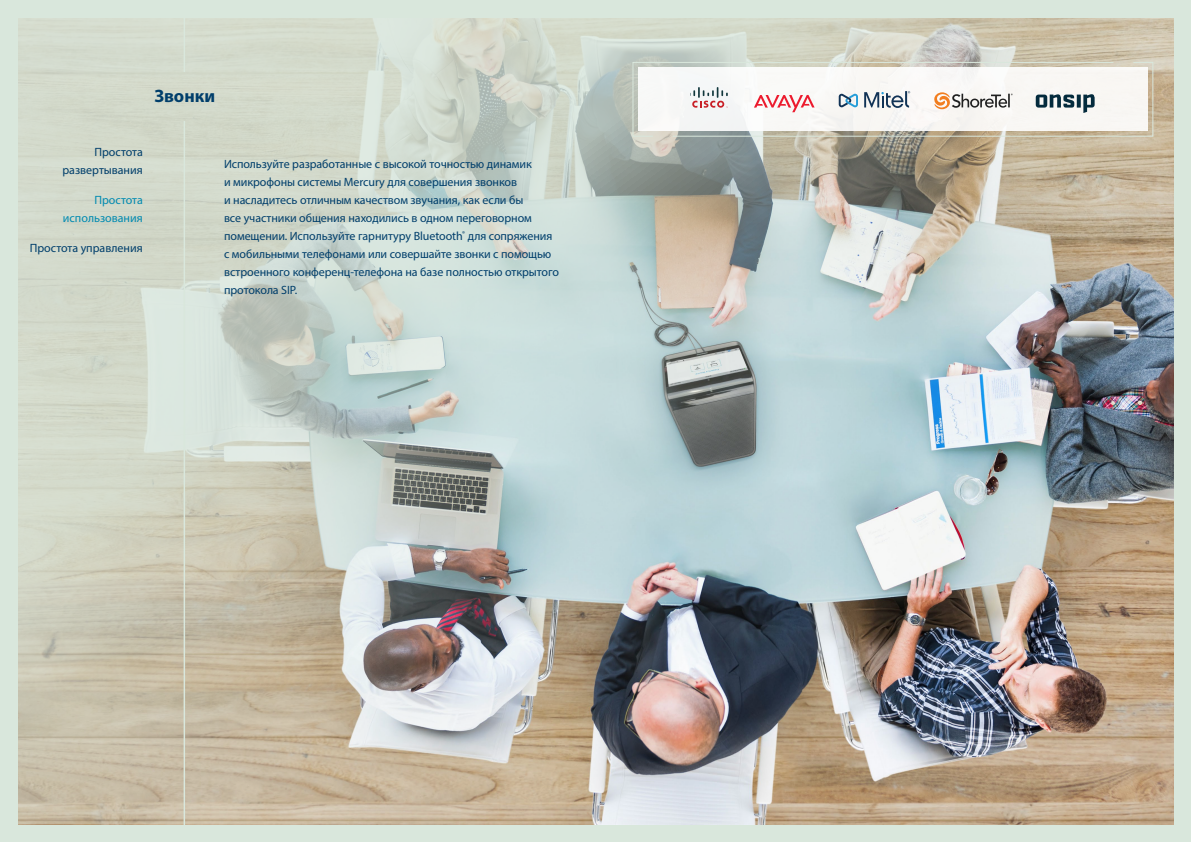
<style>
.page{position:relative;width:1191px;height:842px;background:#d9e7dc}
.page>*{position:absolute;margin:0;border:0;box-sizing:border-box;transform-origin:0 0}
.t1{font:700 18px "Myriad Pro";color:#003e6b}
.t2{font:12px/18px "Myriad Pro";letter-spacing:-.005em;color:#003e6b;text-align:right}
.t3{font:12px/18px "Myriad Pro";color:#008ab1;text-align:right}
</style>
<div class="page">
<img style="left:18px;top:17px;width:1161px;height:806px">
<hr style="left:184px;top:121px;width:1px;height:712px;background:#d9e7dc">
<hr style="left:184px;top:7px;width:1px;height:65px;background:#d9e7dc">
<svg style="left:632px;top:61px;width:521px;height:76px"></svg>
<h1 class="t1" style="left:154px;top:84px;width:62px">Звонки</h1>
<p class="t2" style="left:62px;top:143px;width:82px">Простота развертывания</p>
<p class="t3" style="left:63px;top:191px;width:81px">Простота использования</p>
<p class="t2" style="left:30px;top:239px;width:115px">Простота управления</p>
<p class="t2" style="left:224px;top:155px;width:336px;text-align:left">Используйте разработанные с высокой точностью динамик<br>и микрофоны системы Mercury для совершения звонков<br>и насладитесь отличным качеством звучания, как если бы<br>все участники общения находились в одном переговорном помещении. Используйте гарнитуру Bluetooth<sup>®</sup> для сопряжения с мобильными телефонами или совершайте звонки с помощью встроенного конференц-телефона на базе полностью открытого протокола SIP.</p>
</div>
